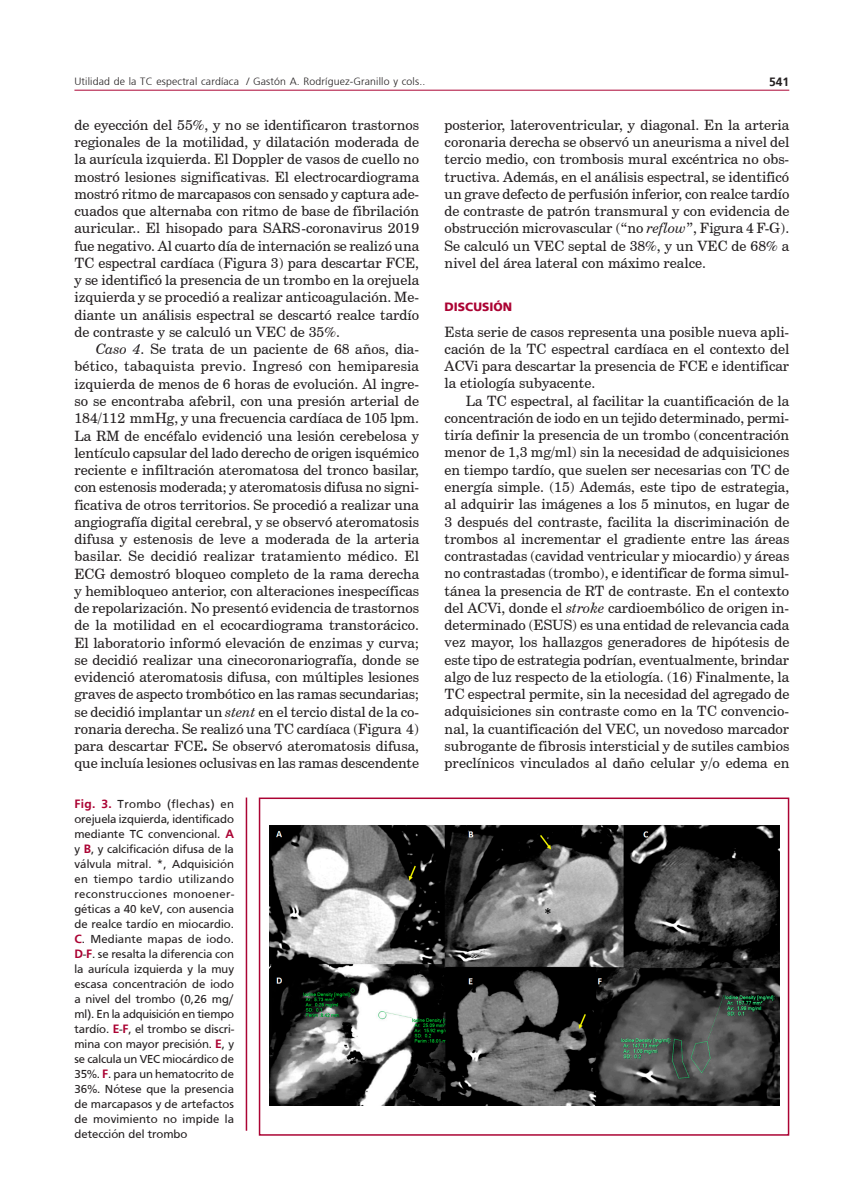
<style>
.page{position:relative;width:851px;height:1191px;background:#fff}
.page>*{position:absolute;margin:0;border:0;box-sizing:border-box;transform-origin:0 0}
.texto{font:14.25px/17.2px "Century Schoolbook BT";color:#231f20;text-align:justify}
.texto1{font:14.25px/17.2px "Century Schoolbook BT";color:#231f20;text-align:justify}
.epigrafe_horizontal{font:12px/15px "Frutiger";color:#231f20;text-align:justify}
.subtit{font:900 12px "Frutiger";color:#ab0333}
.t1{font:700 12px "Frutiger";color:#231f20}
.t2{font:300 10.5px "Frutiger";letter-spacing:.015em;color:#231f20}
.s1{font-style:italic}
.s2{font-weight:700}
.s3{font-weight:700;color:#ab0333}
</style>
<div class="page">
<hr style="left:74px;top:90px;width:715px;height:1px;background:#ab0333">
<img style="left:269px;top:825px;width:510px;height:280px">
<div style="left:259px;top:797px;width:530px;height:338px;border:2px solid #ab0333"></div>
<hr style="left:246px;top:797px;width:1px;height:333px;background:#ab0333">
<p class="t2" style="left:74px;top:76px;width:352px">Utilidad de la TC espectral cardíaca / Gastón A. Rodríguez-Granillo y cols..</p>
<p class="t1" style="left:769px;top:75px;width:22px">541</p>
<p class="texto" style="left:74px;top:116px;width:346px">de eyección del 55%, y no se identificaron trastornos regionales de la motilidad, y dilatación moderada de la aurícula izquierda. El Doppler de vasos de cuello no mostró lesiones significativas. El electrocardiograma mostró ritmo de marcapasos con sensado y captura ade&shy;cuados que alternaba con ritmo de base de fibrilación auricular.. El hisopado para SARS-coronavirus 2019 fue negativo. Al cuarto día de internación se realizó una TC espectral cardíaca (Figura 3) para descartar FCE, y se identificó la presencia de un trombo en la orejuela izquierda y se procedió a realizar anticoagulación. Me&shy;diante un análisis espectral se descartó realce tardío de contraste y se calculó un VEC de 35%.</p>
<p class="texto" style="left:74px;top:340px;width:346px;text-indent:21px"><span class="s1">Caso 4</span>. Se trata de un paciente de 68 años, dia&shy;bético, tabaquista previo. Ingresó con hemiparesia izquierda de menos de 6 horas de evolución. Al ingre&shy;so se encontraba afebril, con una presión arterial de 184/112 mmHg, y una frecuencia cardíaca de 105 lpm.<br>La RM de encéfalo evidenció una lesión cerebelosa y lentículo capsular del lado derecho de origen isquémico reciente e infiltración ateromatosa del tronco basilar, con estenosis moderada; y ateromatosis difusa no signi&shy;ficativa de otros territorios. Se procedió a realizar una angiografía digital cerebral, y se observó ateromatosis difusa y estenosis de leve a moderada de la arteria basilar. Se decidió realizar tratamiento médico. El ECG demostró bloqueo completo de la rama derecha y hemibloqueo anterior, con alteraciones inespecíficas de repolarización. No presentó evidencia de trastornos de la motilidad en el ecocardiograma transtorácico.<br>El laboratorio informó elevación de enzimas y curva; se decidió realizar una cinecoronariografía, donde se evidenció ateromatosis difusa, con múltiples lesiones graves de aspecto trombótico en las ramas secundarias; se decidió implantar un <span class="s1">stent</span> en el tercio distal de la co&shy;ronaria derecha. Se realizó una TC cardíaca (Figura 4) para descartar FCE<span class="s2">.</span> Se observó ateromatosis difusa, que incluía lesiones oclusivas en las ramas descendente</p>
<p class="texto" style="left:444px;top:116px;width:346px">posterior, lateroventricular, y diagonal. En la arteria coronaria derecha se observó un aneurisma a nivel del tercio medio, con trombosis mural excéntrica no obs&shy;tructiva. Además, en el análisis espectral, se identificó un grave defecto de perfusión inferior, con realce tardío de contraste de patrón transmural y con evidencia de obstrucción microvascular (“no <span class="s1">reflow</span>”, Figura 4 F-G).<br>Se calculó un VEC septal de 38%, y un VEC de 68% a nivel del área lateral con máximo realce.</p>
<p class="subtit" style="left:444px;top:299px;width:69px">DISCUSIÓN</p>
<p class="texto1" style="left:444px;top:323px;width:346px">Esta serie de casos representa una posible nueva apli&shy;cación de la TC espectral cardíaca en el contexto del ACVi para descartar la presencia de FCE e identificar la etiología subyacente.</p>
<p class="texto" style="left:444px;top:392px;width:346px;text-indent:21px">La TC espectral, al facilitar la cuantificación de la concentración de iodo en un tejido determinado, permi&shy;tiría definir la presencia de un trombo (concentración menor de 1,3 mg/ml) sin la necesidad de adquisiciones en tiempo tardío, que suelen ser necesarias con TC de energía simple. (15) Además, este tipo de estrategia, al adquirir las imágenes a los 5 minutos, en lugar de 3 después del contraste, facilita la discriminación de trombos al incrementar el gradiente entre las áreas contrastadas (cavidad ventricular y miocardio) y áreas no contrastadas (trombo), e identificar de forma simul&shy;tánea la presencia de RT de contraste. En el contexto del ACVi, donde el <span class="s1">stroke</span> cardioembólico de origen in&shy;determinado (ESUS) es una entidad de relevancia cada vez mayor, los hallazgos generadores de hipótesis de este tipo de estrategia podrían, eventualmente, brindar algo de luz respecto de la etiología. (16) Finalmente, la TC espectral permite, sin la necesidad del agregado de adquisiciones sin contraste como en la TC convencio&shy;nal, la cuantificación del VEC, un novedoso marcador subrogante de fibrosis intersticial y de sutiles cambios preclínicos vinculados al daño celular y/o edema en</p>
<p class="epigrafe_horizontal" style="left:74px;top:796px;width:161px"><span class="s3">Fig. 3.</span> Trombo (flechas) en orejuela izquierda, identificado mediante TC convencional. <span class="s3">A </span>y <span class="s3">B</span>, y calcificación difusa de la válvula mitral. *, Adquisición en tiempo tardio utilizando reconstrucciones monoener&shy;géticas a 40 keV, con ausencia de realce tardío en miocardio.<br><span class="s3">C</span>. Mediante mapas de iodo.<br><span class="s3">D</span>-<span class="s3">F</span>. se resalta la diferencia con la aurícula izquierda y la muy escasa concentración de iodo a nivel del trombo (0,26 mg/ ml). En la adquisición en tiempo tardío. <span class="s3">E</span>-<span class="s3">F</span>, el trombo se discri&shy;mina con mayor precisión. <span class="s3">E</span>, y se calcula un VEC miocárdico de 35%. <span class="s3">F</span>. para un hematocrito de 36%. Nótese que la presencia de marcapasos y de artefactos de movimiento no impide la detección del trombo</p>
</div>
